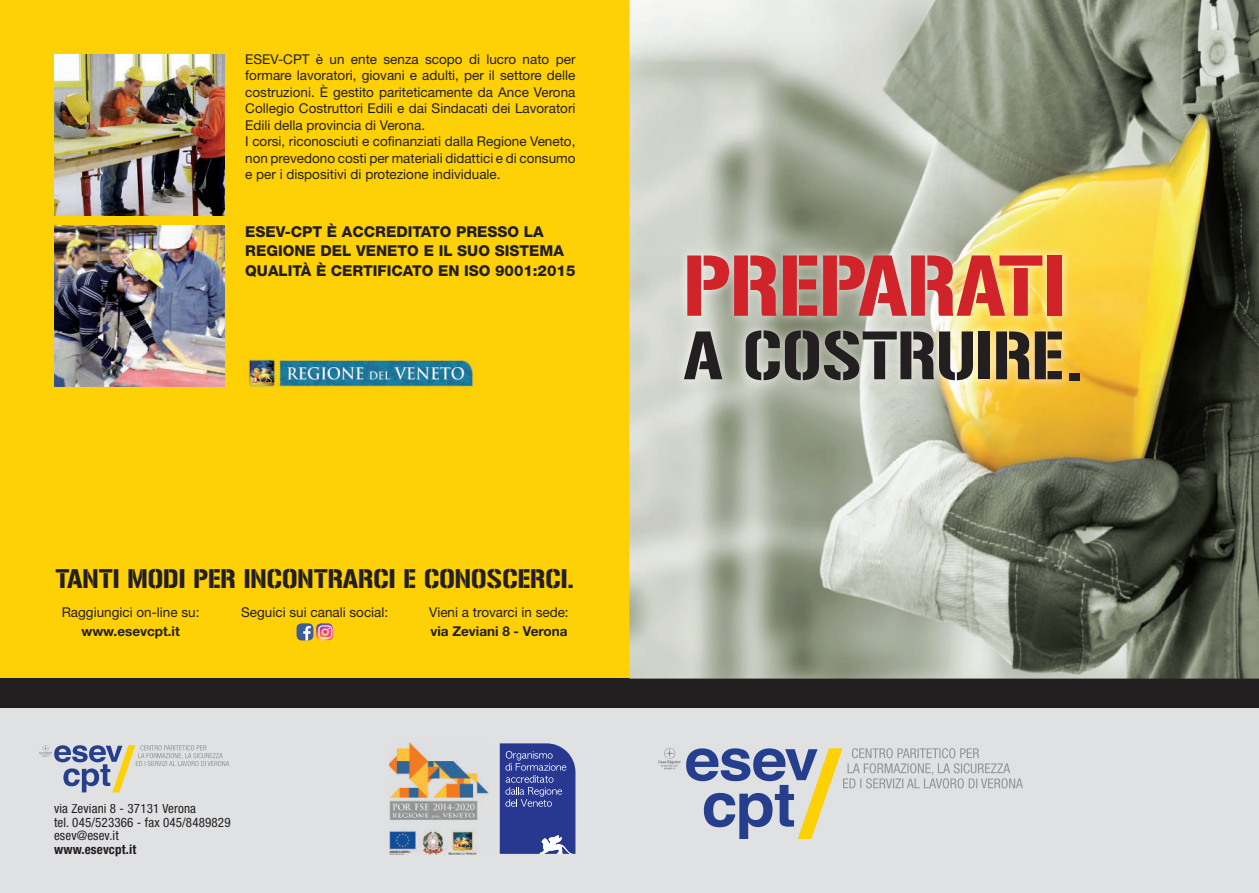
<style>
.page{position:relative;width:1259px;height:893px;background:#fff}
.page>*{position:absolute;margin:0;border:0;box-sizing:border-box;transform-origin:0 0}
.t1{font:76.05px "Gunplay";color:#d1232a}
.t2{font:60.3px "Gunplay";color:#231f20}
.t3{font:23.7px "Gunplay";color:#231f20}
.t4{font:800 15px/19.5px "Helvetica Neue LT Std";color:#231f20}
.t5{font:13.5px/16.5px "Helvetica Neue LT Std";color:#231f20}
.t6{font:700 13.5px "Helvetica Neue LT Std";color:#231f20}
.t7{font:condensed 13.05px/13.5px "Helvetica Neue LT Std";letter-spacing:.01em;color:#231f20}
.t8{font:700 condensed 13.05px "Helvetica Neue LT Std";letter-spacing:.01em;color:#231f20}
</style>
<div class="page">
<div style="left:0;top:0;width:629px;height:679px;background:#fed006"></div>
<div style="left:0;top:679px;width:1259px;height:214px;background:#e0e1e3"></div>
<img style="left:248px;top:359px;width:227px;height:28px">
<div style="left:0;top:679px;width:1259px;height:29px;background:#231f20"></div>
<img style="left:54px;top:54px;width:170px;height:162px">
<img style="left:54px;top:225px;width:170px;height:162px">
<svg style="left:40px;top:745px;width:189px;height:47px"></svg>
<svg style="left:500px;top:743px;width:75px;height:111px;background:#404e9c"></svg>
<img style="left:390px;top:742px;width:98px;height:113px">
<img style="left:629px;top:0;width:630px;height:679px">
<img style="left:675px;top:246px;width:396px;height:144px">
<div style="left:1069px;top:373px;width:11px;height:7px;background:#231f20"></div>
<svg style="left:686px;top:748px;width:337px;height:91px"></svg>
<img style="left:659px;top:748px;width:21px;height:21px">
<img style="left:316px;top:623px;width:17px;height:17px">
<div style="left:296px;top:623px;width:17px;height:17px;background:#3d5c9d;border-radius:5px"></div>
<svg style="left:303px;top:626px;width:8px;height:14px"></svg>
<p class="t5" style="left:245px;top:50px;width:332px">ESEV-CPT è un ente senza scopo di lucro nato per formare lavoratori, giovani e adulti, per il settore delle costruzioni. È gestito pariteticamente da Ance Verona Collegio Costruttori Edili e dai Sindacati dei Lavoratori Edili della provincia di Verona.<br>I corsi, riconosciuti e cofinanziati dalla Regione Veneto, non prevedono costi per materiali didattici e di consumo e per i dispositivi di protezione individuale.</p>
<p class="t4" style="left:245px;top:222px;width:332px">ESEV-CPT È ACCREDITATO PRESSO LA<br>REGIONE DEL VENETO E IL SUO SISTEMA<br>QUALITÀ È CERTIFICATO EN ISO 9001:2015</p>
<h3 class="t3" style="left:55px;top:565px;width:520px">TANTI MODI PER INCONTRARCI E CONOSCERCI.</h3>
<p class="t5" style="left:241px;top:603px;width:149px">Seguici sui canali social:</p>
<p class="t5" style="left:62px;top:603px;width:139px">Raggiungici on-line su:</p>
<p class="t6" style="left:81px;top:622px;width:100px">www.esevcpt.it</p>
<p class="t6" style="left:430px;top:622px;width:139px">via Zeviani 8 - Verona</p>
<p class="t5" style="left:429px;top:603px;width:141px">Vieni a trovarci in sede:</p>
<p class="t7" style="left:54px;top:802px;width:178px">via Zeviani 8 - 37131 Verona<br>tel. 045/523366 - fax 045/8489829 esev@esev.it</p>
<p class="t8" style="left:54px;top:841px;width:84px">www.esevcpt.it</p>
<h1 class="t1" style="left:683px;top:242px;width:383px">PREPARATI</h1>
<h2 class="t2" style="left:683px;top:321px;width:382px">A COSTRUIRE</h2>
</div>
